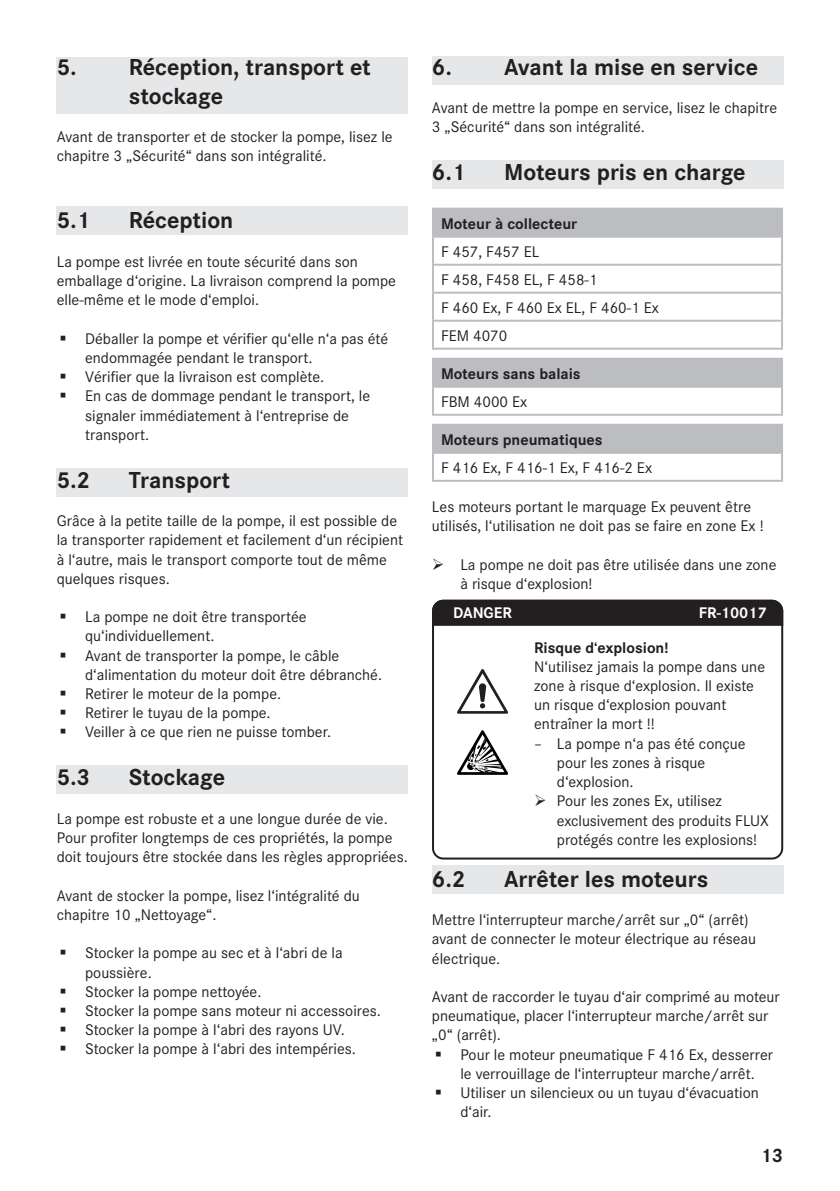
<style>
.page{position:relative;width:840px;height:1191px;background:#fff}
.page>*{position:absolute;margin:0;border:0;box-sizing:border-box;transform-origin:0 0}
.t1{font:700 24px/28.8px "Corporate S";color:#231f20}
.t2{font:700 20px "Corporate S";color:#231f20}
._01_Textformat{font:16px/19.2px "Corporate S";color:#231f20}
._03_Einzug_Text{font:16px/19.2px "Corporate S";color:#231f20}
._02_Textformat_Bold{font:700 16px "Corporate S";color:#231f20}
._02_Ursache_Überschrift{font:700 16px "Corporate S";color:#231f20}
._08_Hinweisnummer{font:700 16px "Corporate S";color:#fff}
._01_Signalwort{font:700 16px "Corporate S";color:#fff}
</style>
<div class="page">
<div style="left:57px;top:57px;width:351px;height:56px;background:#e6e7e9"></div>
<div style="left:57px;top:206px;width:351px;height:29px;background:#e6e7e9"></div>
<div style="left:57px;top:468px;width:351px;height:28px;background:#e6e7e9"></div>
<div style="left:57px;top:765px;width:351px;height:28px;background:#e6e7e9"></div>
<div style="left:432px;top:865px;width:350px;height:28px;background:#e6e7e9"></div>
<div style="left:432px;top:57px;width:350px;height:28px;background:#e6e7e9"></div>
<div style="left:432px;top:160px;width:350px;height:29px;background:#e6e7e9"></div>
<div style="left:432px;top:600px;width:350px;height:26px;background:#231f20"></div>
<div style="left:432px;top:600px;width:350px;height:259px;border:2px solid #231f20;border-radius:10px"></div>
<svg style="left:457px;top:669px;width:51px;height:44px"></svg>
<svg style="left:457px;top:730px;width:51px;height:45px"></svg>
<div style="left:433px;top:209px;width:348px;height:28px;background:#bcbdc0"></div>
<hr style="left:432px;top:208px;width:350px;height:2px;background:#bcbdc0">
<hr style="left:432px;top:210px;width:2px;height:26px;background:#bcbdc0">
<hr style="left:780px;top:210px;width:2px;height:26px;background:#bcbdc0">
<hr style="left:432px;top:236px;width:350px;height:2px;background:#bcbdc0">
<hr style="left:432px;top:238px;width:2px;height:26px;background:#bcbdc0">
<hr style="left:780px;top:238px;width:2px;height:26px;background:#bcbdc0">
<hr style="left:432px;top:264px;width:350px;height:2px;background:#bcbdc0">
<hr style="left:432px;top:266px;width:2px;height:26px;background:#bcbdc0">
<hr style="left:780px;top:266px;width:2px;height:26px;background:#bcbdc0">
<hr style="left:432px;top:292px;width:350px;height:2px;background:#bcbdc0">
<hr style="left:432px;top:294px;width:2px;height:26px;background:#bcbdc0">
<hr style="left:780px;top:294px;width:2px;height:26px;background:#bcbdc0">
<hr style="left:432px;top:320px;width:350px;height:2px;background:#bcbdc0">
<hr style="left:432px;top:322px;width:2px;height:26px;background:#bcbdc0">
<hr style="left:780px;top:322px;width:2px;height:26px;background:#bcbdc0">
<hr style="left:432px;top:348px;width:350px;height:2px;background:#bcbdc0">
<div style="left:433px;top:359px;width:348px;height:28px;background:#bcbdc0"></div>
<hr style="left:432px;top:358px;width:350px;height:2px;background:#bcbdc0">
<hr style="left:432px;top:360px;width:2px;height:26px;background:#bcbdc0">
<hr style="left:780px;top:360px;width:2px;height:26px;background:#bcbdc0">
<hr style="left:432px;top:386px;width:350px;height:2px;background:#bcbdc0">
<hr style="left:432px;top:388px;width:2px;height:26px;background:#bcbdc0">
<hr style="left:780px;top:388px;width:2px;height:26px;background:#bcbdc0">
<hr style="left:432px;top:414px;width:350px;height:2px;background:#bcbdc0">
<div style="left:433px;top:425px;width:348px;height:28px;background:#bcbdc0"></div>
<hr style="left:432px;top:454px;width:2px;height:26px;background:#bcbdc0">
<hr style="left:780px;top:454px;width:2px;height:26px;background:#bcbdc0">
<hr style="left:432px;top:480px;width:350px;height:2px;background:#bcbdc0">
<hr style="left:432px;top:424px;width:350px;height:2px;background:#bcbdc0">
<hr style="left:432px;top:426px;width:2px;height:26px;background:#bcbdc0">
<hr style="left:780px;top:426px;width:2px;height:26px;background:#bcbdc0">
<hr style="left:432px;top:452px;width:350px;height:2px;background:#bcbdc0">
<p class="t1" style="left:129px;top:53px;width:243px;text-indent:-72px">5. Réception, transport et stockage</p>
<p class="_01_Textformat" style="left:57px;top:127px;width:337px">Avant de transporter et de stocker la pompe, lisez le chapitre 3 „Sécurité“ dans son intégralité.</p>
<p class="t1" style="left:57px;top:207px;width:35px">5.1</p>
<p class="t1" style="left:129px;top:207px;width:106px">Réception</p>
<p class="_01_Textformat" style="left:57px;top:252px;width:340px">La pompe est livrée en toute sécurité dans son emballage d‘origine. La livraison comprend la pompe elle-même et le mode d‘emploi.</p>
<p class="_01_Textformat" style="left:85px;top:329px;width:304px">Déballer la pompe et vérifier qu‘elle n‘a pas été endommagée pendant le transport.</p>
<p class="_01_Textformat" style="left:85px;top:367px;width:240px">Vérifier que la livraison est complète.</p>
<p class="_01_Textformat" style="left:85px;top:386px;width:286px">En cas de dommage pendant le transport, le signaler immédiatement à l‘entreprise de transport.</p>
<p class="t1" style="left:57px;top:466px;width:35px">5.2</p>
<p class="t1" style="left:129px;top:466px;width:103px">Transport</p>
<p class="_01_Textformat" style="left:57px;top:511px;width:348px">Grâce à la petite taille de la pompe, il est possible de la transporter rapidement et facilement d‘un récipient à l‘autre, mais le transport comporte tout de même quelques risques.</p>
<p class="_01_Textformat" style="left:85px;top:607px;width:223px">La pompe ne doit être transportée qu‘individuellement.</p>
<p class="_01_Textformat" style="left:85px;top:646px;width:298px">Avant de transporter la pompe, le câble d‘alimentation du moteur doit être débranché.</p>
<p class="_01_Textformat" style="left:85px;top:684px;width:197px">Retirer le moteur de la pompe.</p>
<p class="_01_Textformat" style="left:85px;top:703px;width:187px">Retirer le tuyau de la pompe.</p>
<p class="_01_Textformat" style="left:85px;top:722px;width:247px">Veiller à ce que rien ne puisse tomber.</p>
<p class="t1" style="left:57px;top:763px;width:35px">5.3</p>
<p class="t1" style="left:129px;top:763px;width:98px">Stockage</p>
<p class="_01_Textformat" style="left:57px;top:809px;width:352px">La pompe est robuste et a une longue durée de vie.<br>Pour profiter longtemps de ces propriétés, la pompe doit toujours être stockée dans les règles appropriées.</p>
<p class="_01_Textformat" style="left:57px;top:886px;width:304px">Avant de stocker la pompe, lisez l‘intégralité du chapitre 10 „Nettoyage“.</p>
<p class="_01_Textformat" style="left:85px;top:943px;width:259px">Stocker la pompe au sec et à l‘abri de la poussière.</p>
<p class="_01_Textformat" style="left:85px;top:982px;width:178px">Stocker la pompe nettoyée.</p>
<p class="_01_Textformat" style="left:85px;top:1001px;width:297px">Stocker la pompe sans moteur ni accessoires.</p>
<p class="_01_Textformat" style="left:85px;top:1020px;width:261px">Stocker la pompe à l‘abri des rayons UV.</p>
<p class="_01_Textformat" style="left:85px;top:1039px;width:272px">Stocker la pompe à l‘abri des intempéries.</p>
<p class="t1" style="left:432px;top:53px;width:327px">6. Avant la mise en service</p>
<p class="_01_Textformat" style="left:432px;top:98px;width:346px">Avant de mettre la pompe en service, lisez le chapitre<br>3 „Sécurité“ dans son intégralité.</p>
<p class="t1" style="left:432px;top:159px;width:35px">6.1</p>
<p class="t1" style="left:504px;top:159px;width:243px">Moteurs pris en charge</p>
<p class="_02_Textformat_Bold" style="left:441px;top:214px;width:138px">Moteur à collecteur</p>
<p class="_01_Textformat" style="left:441px;top:242px;width:100px">F 457, F457 EL</p>
<p class="_01_Textformat" style="left:441px;top:270px;width:158px">F 458, F458 EL, F 458-1</p>
<p class="_01_Textformat" style="left:441px;top:298px;width:219px">F 460 Ex, F 460 Ex EL, F 460-1 Ex</p>
<p class="_01_Textformat" style="left:441px;top:326px;width:68px">FEM 4070</p>
<p class="_02_Textformat_Bold" style="left:441px;top:364px;width:141px">Moteurs sans balais</p>
<p class="_01_Textformat" style="left:441px;top:392px;width:88px">FBM 4000 Ex</p>
<p class="_02_Textformat_Bold" style="left:441px;top:430px;width:163px">Moteurs pneumatiques</p>
<p class="_01_Textformat" style="left:441px;top:458px;width:212px">F 416 Ex, F 416-1 Ex, F 416-2 Ex</p>
<p class="_01_Textformat" style="left:432px;top:497px;width:333px">Les moteurs portant le marquage Ex peuvent être utilisés, l‘utilisation ne doit pas se faire en zone Ex !</p>
<p class="_01_Textformat" style="left:460px;top:555px;width:317px">La pompe ne doit pas être utilisée dans une zone à risque d‘explosion!</p>
<p class="_01_Signalwort" style="left:453px;top:603px;width:60px">DANGER</p>
<p class="_08_Hinweisnummer" style="left:698px;top:603px;width:69px">FR-10017</p>
<p class="_02_Ursache_Überschrift" style="left:534px;top:638px;width:136px">Risque d‘explosion!</p>
<p class="_03_Einzug_Text" style="left:534px;top:657px;width:232px">N‘utilisez jamais la pompe dans une zone à risque d‘explosion. Il existe un risque d‘explosion pouvant entraîner la mort !!</p>
<p class="_01_Textformat" style="left:556px;top:734px;width:190px;text-indent:-23px">– La pompe n‘a pas été conçue pour les zones à risque d‘explosion.</p>
<p class="_01_Textformat" style="left:556px;top:791px;width:213px">Pour les zones Ex, utilisez exclusivement des produits FLUX protégés contre les explosions!</p>
<p class="t1" style="left:432px;top:865px;width:35px">6.2</p>
<p class="t1" style="left:504px;top:865px;width:206px">Arrêter les moteurs</p>
<p class="_01_Textformat" style="left:432px;top:910px;width:325px">Mettre l‘interrupteur marche/arrêt sur „0“ (arrêt) avant de connecter le moteur électrique au réseau électrique.</p>
<p class="_01_Textformat" style="left:432px;top:987px;width:349px">Avant de raccorder le tuyau d‘air comprimé au moteur pneumatique, placer l‘interrupteur marche/arrêt sur „0“ (arrêt).</p>
<p class="_01_Textformat" style="left:460px;top:1044px;width:314px">Pour le moteur pneumatique F 416 Ex, desserrer le verrouillage de l‘interrupteur marche/arrêt.</p>
<p class="_01_Textformat" style="left:460px;top:1083px;width:300px">Utiliser un silencieux ou un tuyau d‘évacuation d‘air.</p>
<p class="t2" style="left:760px;top:1143px;width:24px">13</p>
</div>
